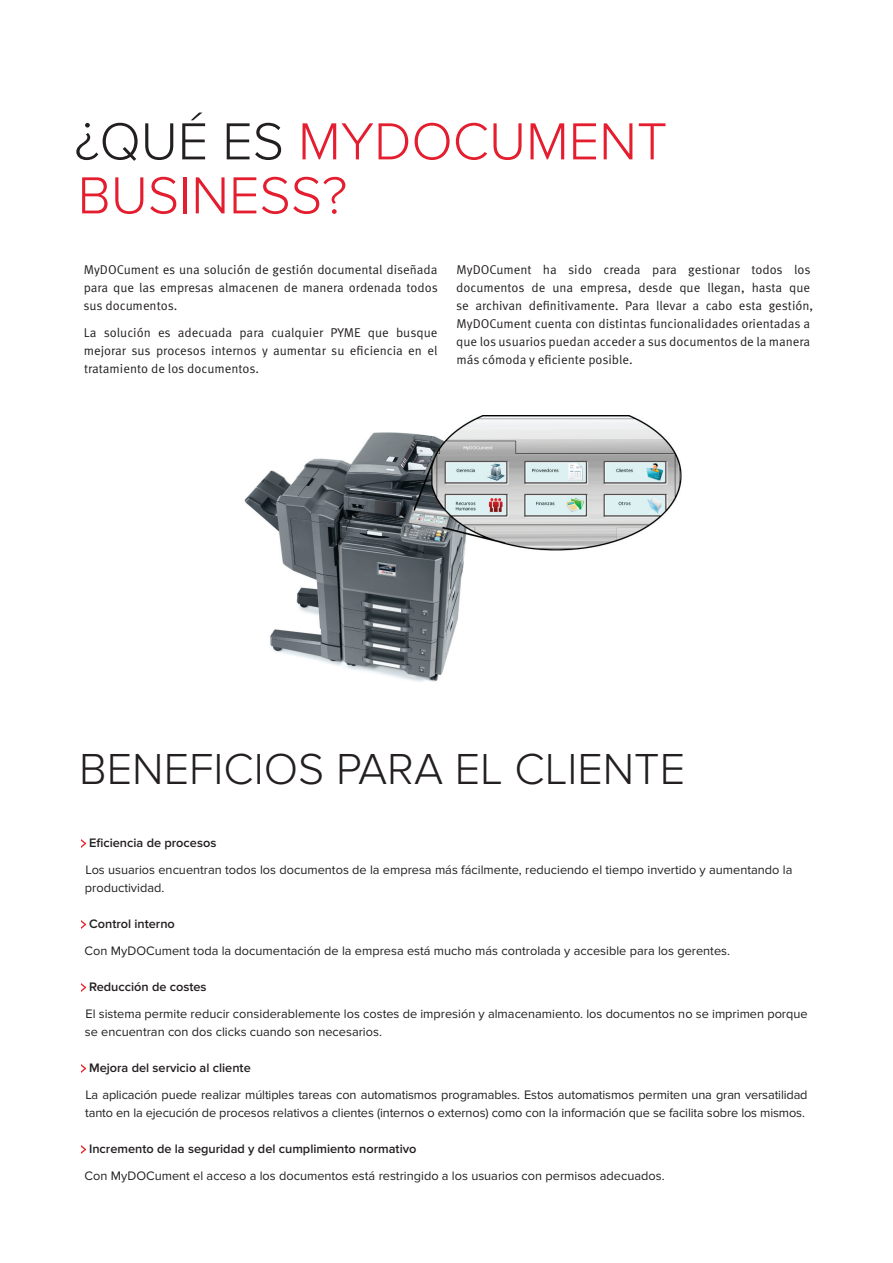
<style>
.page{position:relative;width:893px;height:1263px;background:#fff}
.page>*{position:absolute;margin:0;border:0;box-sizing:border-box;transform-origin:0 0}
.t1{font:300 54px/54px "Proxima Nova";color:#e41d2f}
.t2{font:300 45px "Proxima Nova";color:#231f20}
.t3{font:12.75px/18px "Proxima Nova";color:#231f20}
.t4{font:12.75px/18px "Meta Pro Norm";color:#231f20;text-align:justify}
.t5{font:600 12.75px "Proxima Nova";color:#231f20}
.s1{color:#231f20}
</style>
<div class="page">
<svg style="left:81px;top:840px;width:5px;height:7px"></svg>
<svg style="left:81px;top:921px;width:5px;height:7px"></svg>
<svg style="left:81px;top:984px;width:5px;height:7px"></svg>
<svg style="left:81px;top:1065px;width:5px;height:7px"></svg>
<svg style="left:81px;top:1146px;width:5px;height:7px"></svg>
<img style="left:244px;top:416px;width:438px;height:266px">
<h1 class="t1" style="left:74px;top:115px;width:594px"><span class="s1">¿QUÉ ES</span> MYDOCUMENT<br>BUSINESS?</h1>
<p class="t4" style="left:83px;top:260px;width:356px">MyDOCument es una solución de gestión documental diseñada para que las empresas almacenen de manera ordenada todos sus documentos.</p>
<p class="t4" style="left:84px;top:323px;width:355px">La solución es adecuada para cualquier PYME que busque mejorar sus procesos internos y aumentar su eficiencia en el tratamiento de los documentos.</p>
<p class="t4" style="left:456px;top:260px;width:359px;text-align:left">MyDOCument ha sido creada para gestionar todos los documentos de una empresa, desde que llegan, hasta que se archivan definitivamente. Para llevar a cabo esta gestión, MyDOCument cuenta con distintas funcionalidades orientadas a que los usuarios puedan acceder a sus documentos de la manera más cómoda y eficiente posible.</p>
<h2 class="t2" style="left:79px;top:744px;width:607px">BENEFICIOS PARA EL CLIENTE</h2>
<p class="t5" style="left:89px;top:836px;width:129px">Eficiencia de procesos</p>
<p class="t3" style="left:85px;top:861px;width:709px">Los usuarios encuentran todos los documentos de la empresa más fácilmente, reduciendo el tiempo invertido y aumentando la productividad.</p>
<p class="t5" style="left:89px;top:917px;width:87px">Control interno</p>
<p class="t3" style="left:85px;top:942px;width:647px">Con MyDOCument toda la documentación de la empresa está mucho más controlada y accesible para los gerentes.</p>
<p class="t5" style="left:89px;top:980px;width:119px">Reducción de costes</p>
<p class="t3" style="left:85px;top:1005px;width:724px">El sistema permite reducir considerablemente los costes de impresión y almacenamiento. los documentos no se imprimen porque se encuentran con dos clicks cuando son necesarios.</p>
<p class="t5" style="left:89px;top:1061px;width:163px">Mejora del servicio al cliente</p>
<p class="t3" style="left:85px;top:1086px;width:724px">La aplicación puede realizar múltiples tareas con automatismos programables. Estos automatismos permiten una gran versatilidad tanto en la ejecución de procesos relativos a clientes (internos o externos) como con la información que se facilita sobre los mismos.</p>
<p class="t5" style="left:89px;top:1142px;width:329px">Incremento de la seguridad y del cumplimiento normativo</p>
<p class="t3" style="left:85px;top:1167px;width:581px">Con MyDOCument el acceso a los documentos está restringido a los usuarios con permisos adecuados.</p>
</div>
